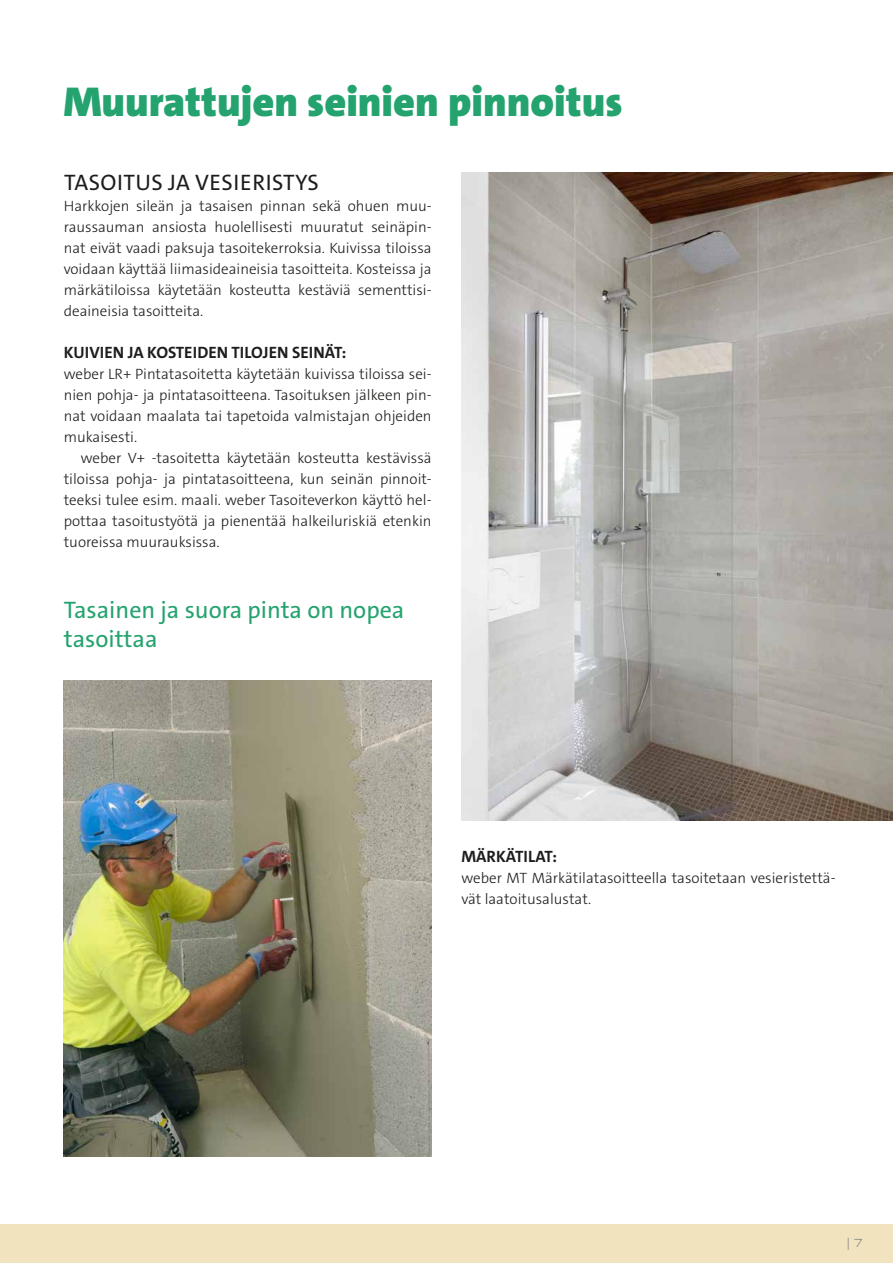
<style>
.page{position:relative;width:893px;height:1263px;background:#fff}
.page>*{position:absolute;margin:0;border:0;box-sizing:border-box;transform-origin:0 0}
.H1_black{font:900 42px "The Sans C4 s";color:#25a36f}
.nosto_vihr{font:24px/28.8px "The Sans C4 s";color:#25a36f}
.t1{font:22.5px "The Sans C4 s";letter-spacing:.025em;color:#1d1d1b}
.t2{font:700 16.5px "The Sans C4 s";color:#1d1d1b}
.p10{font:300 15px/21px "The Sans C4 s";color:#1d1d1b;text-align:justify}
.p_10_sis{font:300 15px/21px "The Sans C4 s";color:#1d1d1b;text-align:justify}
.t3{font:12px "Syncopate";color:#828289}
</style>
<div class="page">
<div style="left:0;top:1224px;width:893px;height:39px;background:#f1e3bd"></div>
<img style="left:64px;top:680px;width:368px;height:476px">
<img style="left:461px;top:173px;width:432px;height:647px">
<p class="H1_black" style="left:64px;top:75px;width:560px">Muurattujen seinien pinnoitus</p>
<h4 class="t1" style="left:64px;top:168px;width:256px">TASOITUS JA VESIERISTYS</h4>
<p class="p10" style="left:64px;top:196px;width:369px">Harkkojen sileän ja tasaisen pinnan sekä ohuen muu&shy;raussauman ansiosta huolellisesti muuratut seinäpin&shy;nat eivät vaadi paksuja tasoitekerroksia. Kuivissa tiloissa voidaan käyttää liimasideaineisia tasoitteita. Kosteissa ja märkätiloissa käytetään kosteutta kestäviä sementtisi&shy;deaineisia tasoitteita.</p>
<h5 class="t2" style="left:64px;top:342px;width:284px">KUIVIEN JA KOSTEIDEN TILOJEN SEINÄT:</h5>
<p class="p10" style="left:64px;top:364px;width:369px">weber LR+ Pintatasoitetta käytetään kuivissa tiloissa sei&shy;nien pohja- ja pintatasoitteena. Tasoituksen jälkeen pin&shy;nat voidaan maalata tai tapetoida valmistajan ohjeiden mukaisesti.</p>
<p class="p_10_sis" style="left:64px;top:448px;width:369px;text-indent:17px">weber V+ -tasoitetta käytetään kosteutta kestävissä tiloissa pohja- ja pintatasoitteena, kun seinän pinnoit&shy;teeksi tulee esim. maali. weber Tasoiteverkon käyttö hel&shy;pottaa tasoitustyötä ja pienentää halkeiluriskiä etenkin tuoreissa muurauksissa.</p>
<p class="nosto_vihr" style="left:64px;top:596px;width:342px">Tasainen ja suora pinta on nopea tasoittaa</p>
<h5 class="t2" style="left:461px;top:846px;width:97px">MÄRKÄTILAT:</h5>
<p class="p10" style="left:461px;top:868px;width:376px">weber MT Märkätilatasoitteella tasoitetaan vesieristettä&shy;vät laatoitusalustat.</p>
<p class="t3" style="left:847px;top:1236px;width:17px">| 7</p>
</div>
